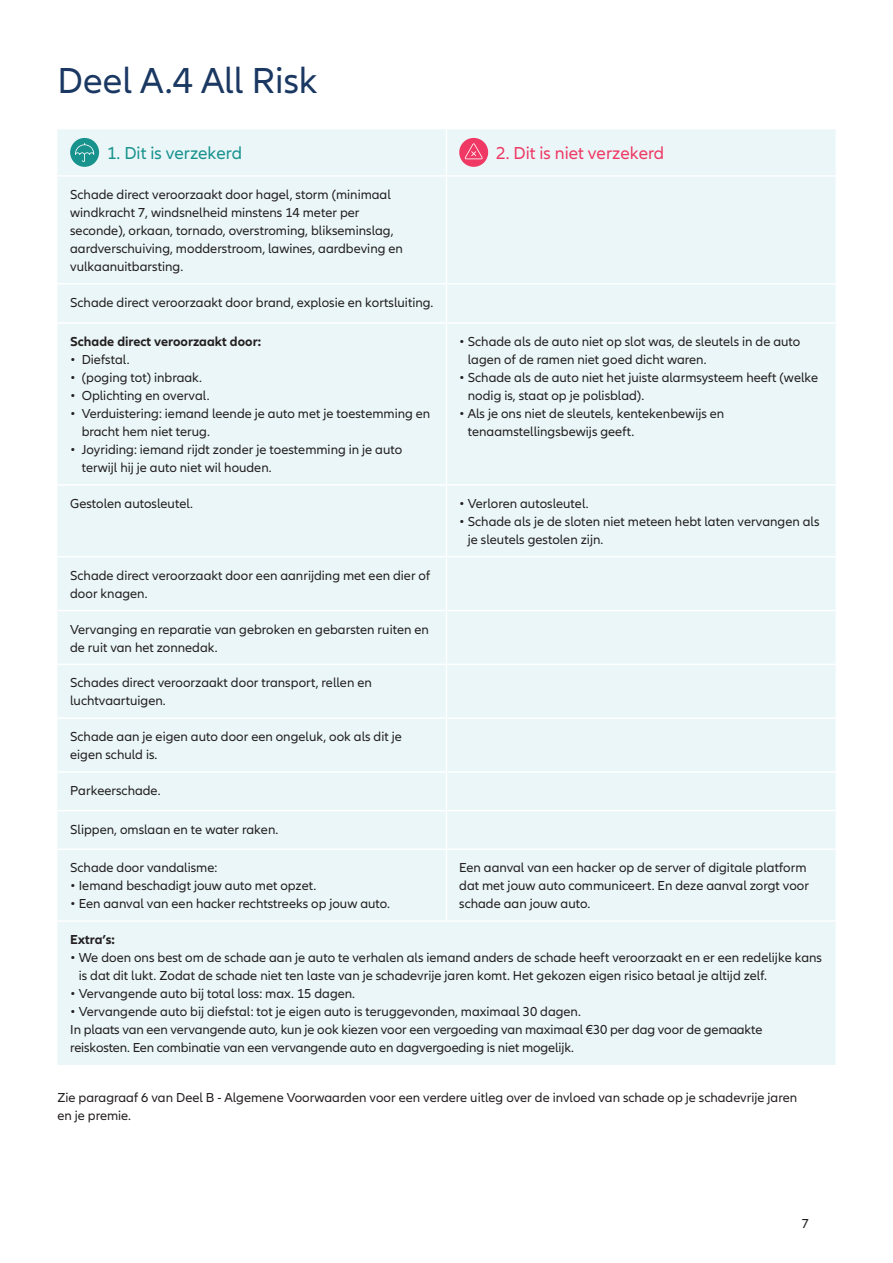
<style>
.page{position:relative;width:893px;height:1263px;background:#fff}
.page>*{position:absolute;margin:0;border:0;box-sizing:border-box;transform-origin:0 0}
.t1{font:37.5px "Allianz Neo";color:#1a3862}
.t2{font:18px "Allianz Neo";color:#ef3864}
.t3{font:18px "Allianz Neo";color:#18928d}
.t4{font:13.5px/18px "Allianz Neo";color:#231f20}
.t5{font:700 13.5px "Allianz Neo";color:#231f20}
</style>
<div class="page">
<div style="left:57px;top:129px;width:779px;height:936px;background:#eaf6f8"></div>
<hr style="left:446px;top:129px;width:1px;height:46px;background:#fff">
<hr style="left:57px;top:175px;width:389px;height:2px;background:#fff">
<hr style="left:446px;top:175px;width:390px;height:2px;background:#fff">
<hr style="left:446px;top:177px;width:1px;height:106px;background:#fff">
<hr style="left:57px;top:283px;width:389px;height:1px;background:#fff">
<hr style="left:446px;top:283px;width:390px;height:1px;background:#fff">
<hr style="left:446px;top:284px;width:1px;height:38px;background:#fff">
<hr style="left:57px;top:322px;width:389px;height:2px;background:#fff">
<hr style="left:446px;top:322px;width:390px;height:2px;background:#fff">
<hr style="left:446px;top:324px;width:1px;height:160px;background:#fff">
<hr style="left:57px;top:484px;width:389px;height:2px;background:#fff">
<hr style="left:446px;top:484px;width:390px;height:2px;background:#fff">
<hr style="left:446px;top:486px;width:1px;height:70px;background:#fff">
<hr style="left:57px;top:556px;width:389px;height:1px;background:#fff">
<hr style="left:446px;top:556px;width:390px;height:1px;background:#fff">
<hr style="left:446px;top:557px;width:1px;height:53px;background:#fff">
<hr style="left:57px;top:610px;width:389px;height:1px;background:#fff">
<hr style="left:446px;top:610px;width:390px;height:1px;background:#fff">
<hr style="left:446px;top:611px;width:1px;height:53px;background:#fff">
<hr style="left:57px;top:664px;width:389px;height:1px;background:#fff">
<hr style="left:446px;top:664px;width:390px;height:1px;background:#fff">
<hr style="left:446px;top:665px;width:1px;height:52px;background:#fff">
<hr style="left:57px;top:717px;width:389px;height:2px;background:#fff">
<hr style="left:446px;top:717px;width:390px;height:2px;background:#fff">
<hr style="left:446px;top:719px;width:1px;height:52px;background:#fff">
<hr style="left:57px;top:771px;width:389px;height:2px;background:#fff">
<hr style="left:446px;top:771px;width:390px;height:2px;background:#fff">
<hr style="left:446px;top:773px;width:1px;height:37px;background:#fff">
<hr style="left:57px;top:810px;width:389px;height:1px;background:#fff">
<hr style="left:446px;top:810px;width:390px;height:1px;background:#fff">
<hr style="left:446px;top:811px;width:1px;height:37px;background:#fff">
<hr style="left:57px;top:848px;width:389px;height:2px;background:#fff">
<hr style="left:446px;top:848px;width:390px;height:2px;background:#fff">
<hr style="left:446px;top:850px;width:1px;height:70px;background:#fff">
<hr style="left:57px;top:920px;width:389px;height:2px;background:#fff">
<hr style="left:446px;top:920px;width:390px;height:2px;background:#fff">
<div style="left:70px;top:138px;width:29px;height:29px;background:#18928d;border-radius:50%"></div>
<svg style="left:75px;top:143px;width:19px;height:19px"></svg>
<div style="left:459px;top:138px;width:29px;height:29px;background:#ef3864;border-radius:50%"></div>
<svg style="left:465px;top:143px;width:18px;height:16px"></svg>
<p class="t1" style="left:57px;top:60px;width:262px">Deel A.4 All Risk</p>
<p class="t3" style="left:107px;top:143px;width:137px">1. Dit is verzekerd</p>
<p class="t2" style="left:496px;top:143px;width:170px">2. Dit is niet verzekerd</p>
<p class="t4" style="left:70px;top:186px;width:334px">Schade direct veroorzaakt door hagel, storm (minimaal windkracht 7, windsnelheid minstens 14 meter per seconde), orkaan, tornado, overstroming, blikseminslag, aardverschuiving, modderstroom, lawines, aardbeving en vulkaanuitbarsting.</p>
<p class="t4" style="left:70px;top:294px;width:365px">Schade direct veroorzaakt door brand, explosie en kortsluiting.</p>
<p class="t5" style="left:70px;top:334px;width:192px">Schade direct veroorzaakt door:</p>
<p class="t4" style="left:70px;top:351px;width:61px">• Diefstal.</p>
<p class="t4" style="left:70px;top:369px;width:133px">• (poging tot) inbraak.</p>
<p class="t4" style="left:70px;top:387px;width:141px">• Oplichting en overval.</p>
<p class="t4" style="left:82px;top:405px;width:350px;text-indent:-12px">• Verduistering: iemand leende je auto met je toestemming en bracht hem niet terug.</p>
<p class="t4" style="left:82px;top:441px;width:322px;text-indent:-12px">• Joyriding: iemand rijdt zonder je toestemming in je auto terwijl hij je auto niet wil houden.</p>
<p class="t4" style="left:468px;top:333px;width:334px;text-indent:-9px">• Schade als de auto niet op slot was, de sleutels in de auto lagen of de ramen niet goed dicht waren.</p>
<p class="t4" style="left:468px;top:369px;width:352px;text-indent:-9px">• Schade als de auto niet het juiste alarmsysteem heeft (welke nodig is, staat op je polisblad).</p>
<p class="t4" style="left:468px;top:405px;width:258px;text-indent:-9px">• Als je ons niet de sleutels, kentekenbewijs en tenaamstellingsbewijs geeft.</p>
<p class="t4" style="left:70px;top:495px;width:124px">Gestolen autosleutel.</p>
<p class="t4" style="left:459px;top:495px;width:131px">• Verloren autosleutel.</p>
<p class="t4" style="left:468px;top:513px;width:353px;text-indent:-9px">• Schade als je de sloten niet meteen hebt laten vervangen als je sleutels gestolen zijn.</p>
<p class="t4" style="left:70px;top:567px;width:362px">Schade direct veroorzaakt door een aanrijding met een dier of door knagen.</p>
<p class="t4" style="left:70px;top:620px;width:360px">Vervanging en reparatie van gebroken en gebarsten ruiten en de ruit van het zonnedak.</p>
<p class="t4" style="left:70px;top:674px;width:303px">Schades direct veroorzaakt door transport, rellen en luchtvaartuigen.</p>
<p class="t4" style="left:70px;top:728px;width:333px">Schade aan je eigen auto door een ongeluk, ook als dit je eigen schuld is.</p>
<p class="t4" style="left:70px;top:782px;width:92px">Parkeerschade.</p>
<p class="t4" style="left:70px;top:820px;width:210px">Slippen, omslaan en te water raken.</p>
<p class="t4" style="left:70px;top:859px;width:149px">Schade door vandalisme:</p>
<p class="t4" style="left:70px;top:877px;width:248px">• Iemand beschadigt jouw auto met opzet.</p>
<p class="t4" style="left:70px;top:895px;width:321px">• Een aanval van een hacker rechtstreeks op jouw auto.</p>
<p class="t4" style="left:459px;top:859px;width:351px">Een aanval van een hacker op de server of digitale platform dat met jouw auto communiceert. En deze aanval zorgt voor</p>
<p class="t4" style="left:459px;top:895px;width:133px">schade aan jouw auto.</p>
<p class="t5" style="left:70px;top:932px;width:46px">Extra’s:</p>
<p class="t4" style="left:79px;top:949px;width:745px;text-indent:-9px">• We doen ons best om de schade aan je auto te verhalen als iemand anders de schade heeft veroorzaakt en er een redelijke kans is dat dit lukt. Zodat de schade niet ten laste van je schadevrije jaren komt. Het gekozen eigen risico betaal je altijd zelf.</p>
<p class="t4" style="left:70px;top:985px;width:286px">• Vervangende auto bij total loss: max. 15 dagen.</p>
<p class="t4" style="left:70px;top:1003px;width:512px">• Vervangende auto bij diefstal: tot je eigen auto is teruggevonden, maximaal 30 dagen.</p>
<p class="t4" style="left:70px;top:1021px;width:694px">In plaats van een vervangende auto, kun je ook kiezen voor een vergoeding van maximaal €30 per dag voor de gemaakte reiskosten. Een combinatie van een vervangende auto en dagvergoeding is niet mogelijk.</p>
<p class="t4" style="left:57px;top:1088px;width:741px">Zie paragraaf 6 van Deel B - Algemene Voorwaarden voor een verdere uitleg over de invloed van schade op je schadevrije jaren</p>
<p class="t4" style="left:57px;top:1106px;width:75px">en je premie.</p>
<p class="t4" style="left:802px;top:1214px;width:9px">7</p>
</div>
